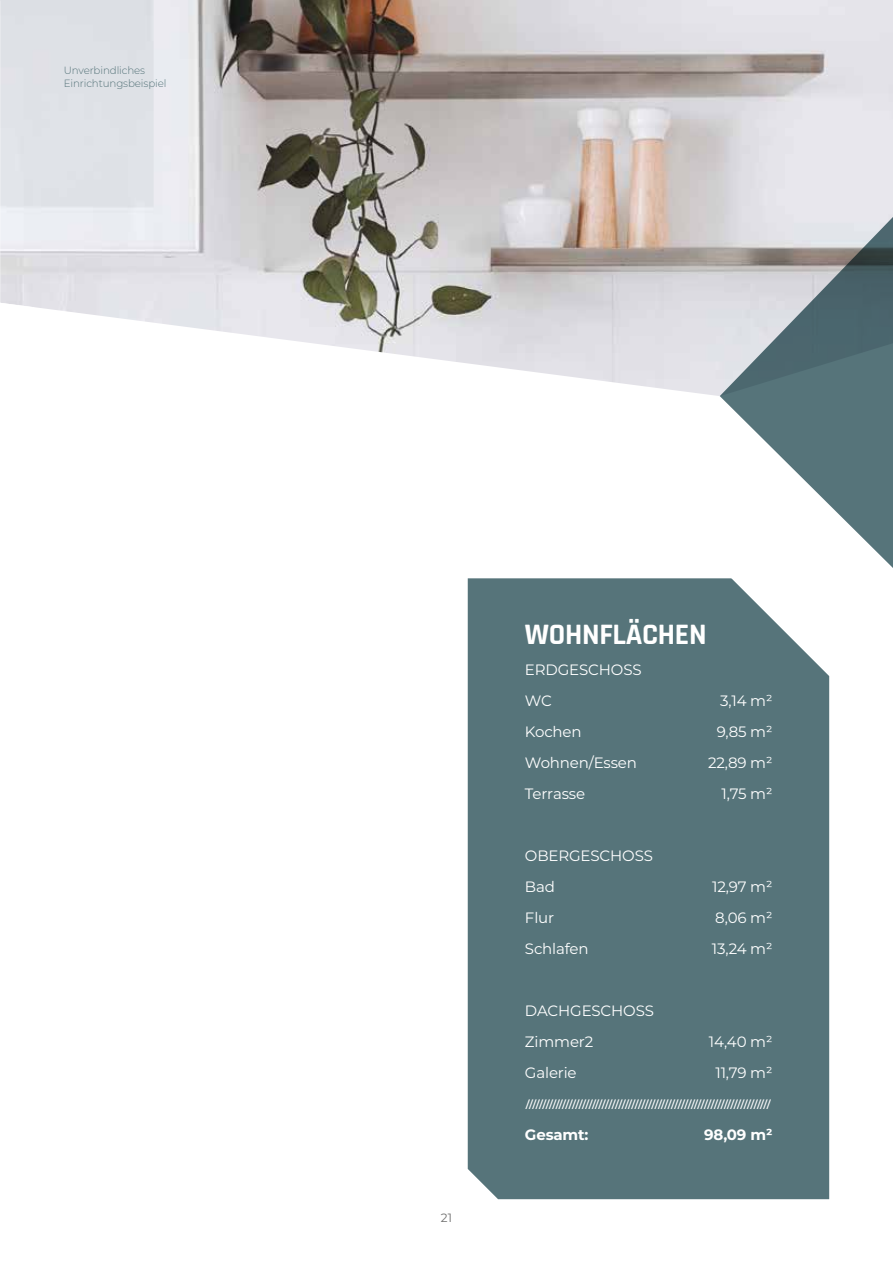
<style>
.page{position:relative;width:893px;height:1263px;background:#fff}
.page>*{position:absolute;margin:0;border:0;box-sizing:border-box;transform-origin:0 0}
.t1{font:700 30px "Rajdhani";letter-spacing:-.01em;color:#fff}
.t2{font:15px/31px "Montserrat";letter-spacing:-.01em;color:#fff}
.t3{font:500 15px "Rajdhani";color:#fff}
.t4{font:700 15px "Montserrat";letter-spacing:-.01em;color:#fff}
.t5{font:12px "Montserrat";color:#6f6f6e}
.t6{font:300 10.5px/13px "Montserrat";letter-spacing:-.01em;color:#56747a}
</style>
<div class="page">
<div style="left:468px;top:578px;width:361px;height:621px;background:#56747a"></div>
<img style="left:0;top:0;width:893px;height:303px">
<svg style="left:34px;top:303px;width:686px;height:94px"></svg>
<svg style="left:720px;top:15px;width:173px;height:553px"></svg>
<p class="t6" style="left:64px;top:63px;width:104px">Unverbindliches<br>Einrichtungsbeispiel</p>
<p class="t5" style="left:441px;top:1209px;width:13px">21</p>
<h1 class="t1" style="left:525px;top:616px;width:183px">WOHNFLÄCHEN</h1>
<p class="t2" style="left:525px;top:653px;width:118px">ERDGESCHOSS<br>WC</p>
<p class="t2" style="left:720px;top:684px;width:54px">3,14 m²</p>
<p class="t2" style="left:525px;top:715px;width:58px">Kochen</p>
<p class="t2" style="left:717px;top:715px;width:57px">9,85 m²</p>
<p class="t2" style="left:525px;top:746px;width:113px">Wohnen/Essen</p>
<p class="t2" style="left:708px;top:746px;width:66px">22,89 m²</p>
<p class="t2" style="left:525px;top:777px;width:62px">Terrasse</p>
<p class="t2" style="left:722px;top:777px;width:52px">1,75 m²</p>
<p class="t2" style="left:525px;top:839px;width:129px">OBERGESCHOSS<br>Bad</p>
<p class="t2" style="left:712px;top:870px;width:62px">12,97 m²</p>
<p class="t2" style="left:525px;top:901px;width:31px">Flur</p>
<p class="t2" style="left:715px;top:901px;width:59px">8,06 m²</p>
<p class="t2" style="left:525px;top:932px;width:65px">Schlafen</p>
<p class="t2" style="left:712px;top:932px;width:62px">13,24 m²</p>
<p class="t2" style="left:525px;top:994px;width:131px">DACHGESCHOSS<br>Zimmer2</p>
<p class="t2" style="left:709px;top:1025px;width:65px">14,40 m²</p>
<p class="t2" style="left:525px;top:1056px;width:53px">Galerie</p>
<p class="t2" style="left:715px;top:1056px;width:59px">11,79 m²</p>
<p class="t3" style="left:525px;top:1095px;width:248px">//////////////////////////////////////////////////////////////////////////</p>
<p class="t4" style="left:525px;top:1124px;width:65px">Gesamt:</p>
<p class="t4" style="left:704px;top:1124px;width:70px">98,09 m²</p>
</div>
